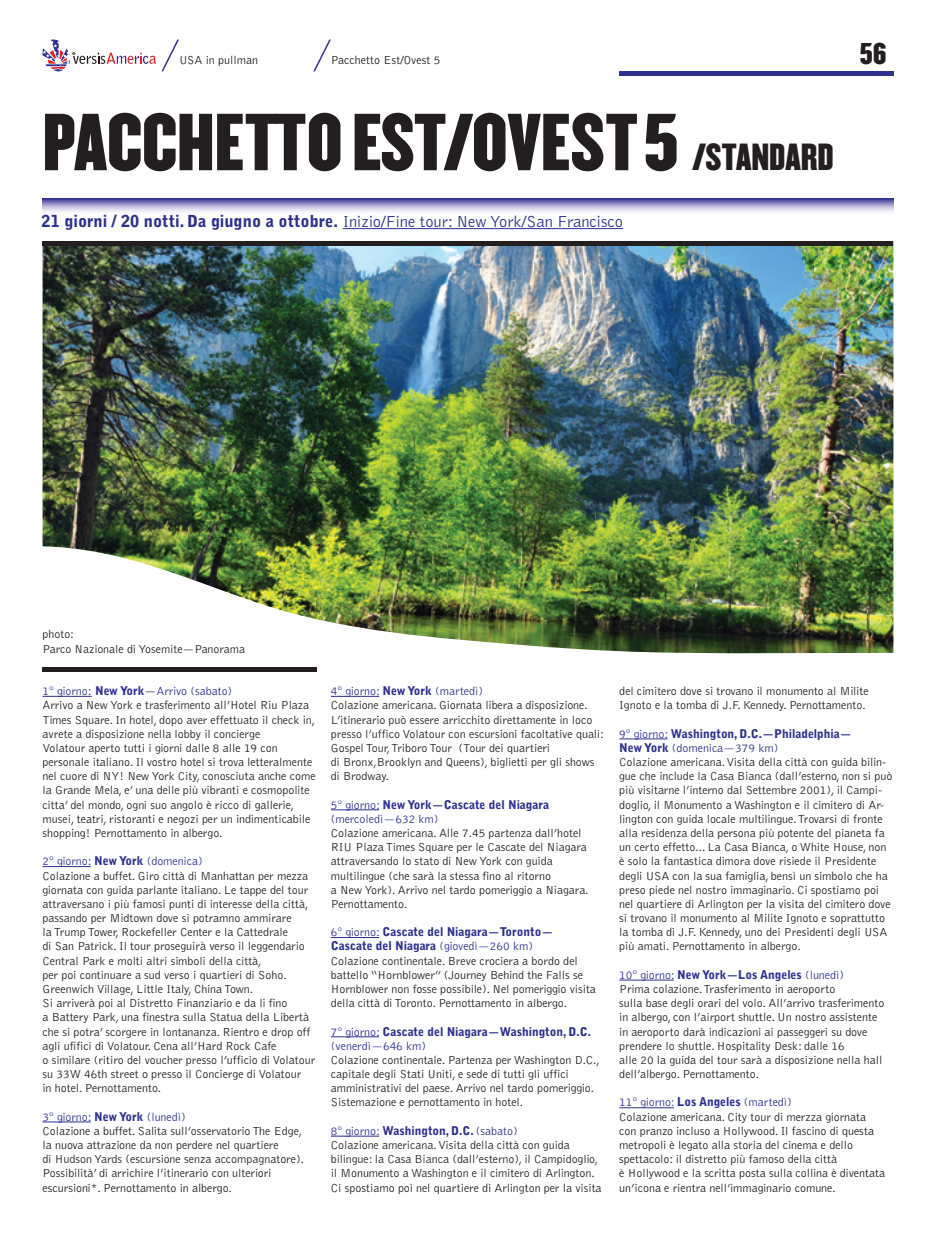
<style>
.page{position:relative;width:936px;height:1234px;background:#fff}
.page>*{position:absolute;margin:0;border:0;box-sizing:border-box;transform-origin:0 0}
.t1{font:70.5px "Champion HTF Welterweight";color:#231f20}
.t2{font:26.25px "Champion HTF Welterweight";color:#231f20}
.t3{font:300 16.5px "Bell Gothic";color:#2e3092}
.t4{font:300 12px/14.1px "Bell Gothic";letter-spacing:-.005em;color:#231f20}
.t5{font:900 12px/14.1px "Bell Gothic";letter-spacing:-.005em;color:#2e3092}
.t6{font:300 12px/14.1px "Bell Gothic";letter-spacing:-.005em;color:#2e3092}
.t7{font:300 11.85px/14.1px "Bell Gothic";color:#231f20}
.s1{font-size:33px}
.s2{font-weight:900}
.s3{color:#2e3092}
.s4{font-weight:900;color:#2e3092}
.s5{font-weight:300}
</style>
<div class="page">
<svg style="left:42px;top:39px;width:137px;height:33px"></svg>
<svg style="left:313px;top:39px;width:18px;height:32px"></svg>
<div style="left:619px;top:71px;width:274px;height:5px;background:#2e3092"></div>
<hr style="left:619px;top:738px;width:48px;height:1px;background:#2e3092">
<hr style="left:619px;top:979px;width:55px;height:1px;background:#2e3092">
<hr style="left:619px;top:1107px;width:55px;height:1px;background:#2e3092">
<svg style="left:43px;top:198px;width:850px;height:14px;background:#9e9bcb"></svg>
<hr style="left:343px;top:228px;width:280px;height:1px;background:#2e3092">
<img style="left:43px;top:246px;width:850px;height:408px">
<div style="left:43px;top:666px;width:274px;height:5px;background:#231f20"></div>
<hr style="left:43px;top:696px;width:49px;height:1px;background:#2e3092">
<hr style="left:43px;top:866px;width:48px;height:1px;background:#2e3092">
<hr style="left:43px;top:1121px;width:48px;height:1px;background:#2e3092">
<hr style="left:331px;top:696px;width:48px;height:1px;background:#2e3092">
<hr style="left:331px;top:809px;width:48px;height:1px;background:#2e3092">
<hr style="left:331px;top:937px;width:48px;height:1px;background:#2e3092">
<hr style="left:331px;top:1036px;width:48px;height:1px;background:#2e3092">
<hr style="left:331px;top:1135px;width:48px;height:1px;background:#2e3092">
<div style="left:43px;top:241px;width:850px;height:5px;background:#231f20"></div>
<p class="t4" style="left:179px;top:53px;width:81px">USA in pullman</p>
<p class="t4" style="left:331px;top:53px;width:111px">Pacchetto Est/Ovest 5</p>
<h1 class="t1" style="left:43px;top:95px;width:792px">PACCHETTO EST/OVEST 5 <span class="s1">/STANDARD</span></h1>
<h3 class="t3" style="left:42px;top:213px;width:583px"><span class="s2">21 giorni / 20 notti. Da giugno a ottobre.</span> Inizio/Fine tour: New York/San Francisco</h3>
<h2 class="t2" style="left:859px;top:36px;width:28px">56</h2>
<p class="t7" style="left:43px;top:627px;width:204px">photo:<br>Parco Nazionale di Yosemite—Panorama</p>
<p class="t4" style="left:43px;top:684px;width:275px"><span class="s3">1° giorno:</span> <span class="s4">New York</span>—<span class="s3">Arrivo (sabato)<br></span>Arrivo a New York e trasferimento all’Hotel Riu Plaza Times Square. In hotel, dopo aver effettuato il check in, avrete a disposizione nella lobby il concierge<br>Volatour aperto tutti i giorni dalle 8 alle 19 con personale italiano. Il vostro hotel si trova letteralmente nel cuore di NY! New York City, conosciuta anche come la Grande Mela, e’ una delle più vibranti e cosmopolite citta’ del mondo, ogni suo angolo è ricco di gallerie, musei, teatri, ristoranti e negozi per un indimenticabile shopping! Pernottamento in albergo.</p>
<p class="t4" style="left:43px;top:854px;width:274px"><span class="s3">2° giorno:</span> <span class="s4">New York</span> <span class="s3">(domenica)<br></span>Colazione a buffet. Giro città di Manhattan per mezza giornata con guida parlante italiano. Le tappe del tour attraversano i più famosi punti di interesse della città, passando per Midtown dove si potramno ammirare<br>la Trump Tower, Rockefeller Center e la Cattedrale<br>di San Patrick. Il tour proseguirà verso il leggendario Central Park e molti altri simboli della città,<br>per poi continuare a sud verso i quartieri di Soho.<br>Greenwich Village, Little Italy, China Town.<br>Si arriverà poi al Distretto Finanziario e da li fino<br>a Battery Park, una finestra sulla Statua della Libertà che si potra’ scorgere in lontananza. Rientro e drop off agli ufifici di Volatour. Cena all’Hard Rock Cafe<br>o similare (ritiro del voucher presso l’ufficio di Volatour su 33W 46th street o presso il Concierge di Volatour<br>in hotel. Pernottamento.</p>
<p class="t4" style="left:43px;top:1109px;width:263px"><span class="s3">3° giorno:</span> <span class="s4">New York</span> <span class="s3">(lunedì)<br></span>Colazione a buffet. Salita sull’osservatorio The Edge, la nuova attrazione da non perdere nel quartiere<br>di Hudson Yards (escursione senza accompagnatore).<br>Possibilità’ di arrichire l’itinerario con ulteriori escursioni*. Pernottamento in albergo.</p>
<p class="t4" style="left:331px;top:684px;width:275px"><span class="s3">4° giorno:</span> <span class="s4">New York</span> <span class="s3">(martedì)<br></span>Colazione americana. Giornata libera a disposizione.<br>L’itinerario può essere arricchito direttamente in loco presso l’uffico Volatour con escursioni facoltative quali:<br>Gospel Tour, Triboro Tour (Tour dei quartieri<br>di Bronx,Brooklyn and Queens), biglietti per gli shows di Brodway.</p>
<p class="t6" style="left:331px;top:797px;width:220px">5° giorno: <span class="s2">New York—Cascate del Niagara </span>(mercoledì—632 km)</p>
<p class="t4" style="left:331px;top:826px;width:259px">Colazione americana. Alle 7.45 partenza dall’hotel RIU Plaza Times Square per le Cascate del Niagara attraversando lo stato di New York con guida multilingue (che sarà la stessa fino al ritorno<br>a New York). Arrivo nel tardo pomeriggio a Niagara.<br>Pernottamento.</p>
<p class="t4" style="left:331px;top:925px;width:266px"><span class="s3">6° giorno:</span> <span class="s4">Cascate del Niagara—Toronto— Cascate del Niagara</span> <span class="s3">(giovedì—260 km)<br></span>Colazione continentale. Breve crociera a bordo del battello “Hornblower” (Journey Behind the Falls se Hornblower non fosse possibile). Nel pomeriggio visita della città di Toronto. Pernottamento in albergo.</p>
<p class="t5" style="left:331px;top:1024px;width:262px"><span class="s5">7° giorno:</span> Cascate del Niagara—Washington, D.C. <span class="s5">(venerdì—646 km)</span></p>
<p class="t4" style="left:331px;top:1052px;width:270px">Colazione continentale. Partenza per Washington D.C., capitale degli Stati Uniti, e sede di tutti gli uffici amministrativi del paese. Arrivo nel tardo pomeriggio.<br>Sistemazione e pernottamento in hotel.</p>
<p class="t4" style="left:331px;top:1123px;width:272px"><span class="s3">8° giorno:</span> <span class="s4">Washington, D.C.</span> <span class="s3">(sabato)<br></span>Colazione americana. Visita della città con guida bilingue: la Casa Bianca (dall’esterno), il Campidoglio, il Monumento a Washington e il cimitero di Arlington.<br>Ci spostiamo poi nel quartiere di Arlington per la visita</p>
<p class="t4" style="left:619px;top:684px;width:251px">del cimitero dove si trovano il monumento al Milite<br>Ignoto e la tomba di J.F. Kennedy. Pernottamento.</p>
<p class="t4" style="left:619px;top:726px;width:275px"><span class="s3">9° giorno:</span> <span class="s4">Washington, D.C.—Philadelphia—<br>New York</span> <span class="s3">(domenica—379 km)<br></span>Colazione americana. Visita della città con guida bilin&shy;gue che include la Casa Bianca (dall’esterno, non si può più visitarne l’interno dal Settembre 2001), il Campi&shy;doglio, il Monumento a Washington e il cimitero di Ar&shy;lington con guida locale multilingue. Trovarsi di fronte alla residenza della persona più potente del pianeta fa un certo effetto... La Casa Bianca, o White House, non è solo la fantastica dimora dove risiede il Presidente degli USA con la sua famiglia, bensì un simbolo che ha preso piede nel nostro immaginario. Ci spostiamo poi nel quartiere di Arlington per la visita del cimitero dove si trovano il monumento al Milite Ignoto e soprattutto la tomba di J.F. Kennedy, uno dei Presidenti degli USA più amati. Pernottamento in albergo.</p>
<p class="t4" style="left:619px;top:967px;width:266px"><span class="s3">10° giorno:</span> <span class="s4">New York—Los Angeles</span> <span class="s3">(lunedì)<br></span>Prima colazione. Trasferimento in aeroporto<br>sulla base degli orari del volo. All’arrivo trasferimento in albergo, con l’airport shuttle. Un nostro assistente in aeroporto darà indicazioni ai passeggeri su dove prendere lo shuttle. Hospitality Desk: dalle 16<br>alle 20 la guida del tour sarà a disposizione nella hall dell’albergo. Pernottamento.</p>
<p class="t4" style="left:619px;top:1095px;width:267px"><span class="s3">11° giorno:</span> <span class="s4">Los Angeles</span> <span class="s3">(martedì)<br></span>Colazione americana. City tour di merzza giornata con pranzo incluso a Hollywood. Il fascino di questa metropoli è legato alla storia del cinema e dello spettacolo: il distretto più famoso della città<br>è Hollywood e la scritta posta sulla collina è diventata un’icona e rientra nell’immaginario comune.</p>
</div>
